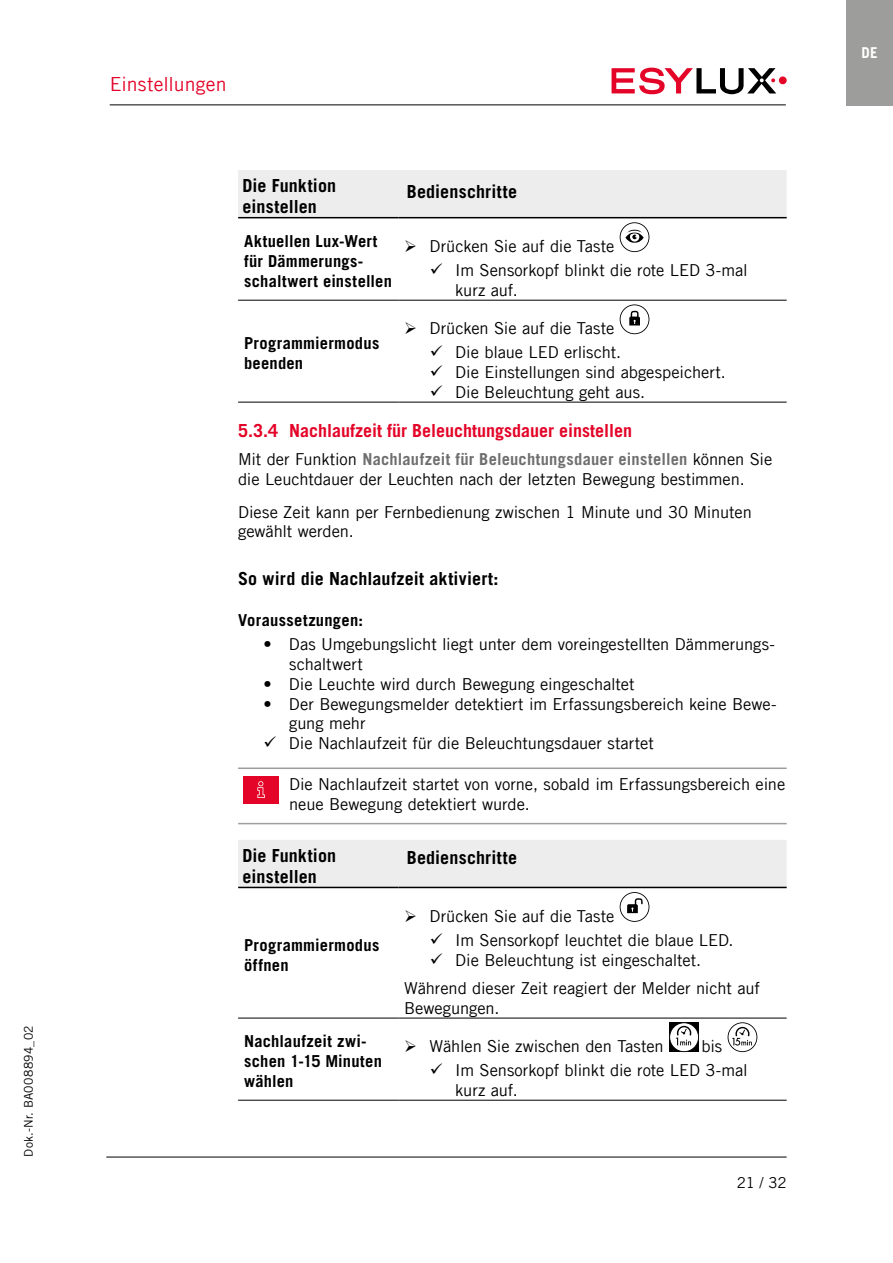
<style>
.page{position:relative;width:893px;height:1263px;background:#fff}
.page>*{position:absolute;margin:0;border:0;box-sizing:border-box;transform-origin:0 0}
.t1{font:19.5px "Trade Gothic LT Com";letter-spacing:.005em;color:#e40428}
.t2{font:700 18px/21.6px "Trade Gothic LT Com";letter-spacing:.01em;color:#000}
.t3{font:700 18px "Trade Gothic LT Com";color:#e40428}
.t4{font:16.5px/19.8px "Trade Gothic LT Com";letter-spacing:-.005em;color:#000}
.t5{font:700 16.5px/19.8px "Trade Gothic LT Com";letter-spacing:.015em;color:#000}
.t6{font:15px "Trade Gothic LT Com";color:#000}
.t7{font:700 15px "Trade Gothic LT Com";color:#fff}
.t8{font:12px "Trade Gothic LT Com";letter-spacing:.015em;color:#000}
.s1{font-weight:700;color:#706f6f}
</style>
<div class="page">
<hr style="left:106px;top:1157px;width:681px;height:1px;background:#000">
<div style="left:779px;top:76px;width:8px;height:8px;background:#e40428;border-radius:50%"></div>
<svg style="left:612px;top:68px;width:164px;height:26px"></svg>
<hr style="left:110px;top:104px;width:676px;height:1px;background:#000">
<div style="left:846px;top:0;width:47px;height:105px;background:#9d9d9c"></div>
<hr style="left:238px;top:767px;width:549px;height:2px;background:#9d9d9c">
<hr style="left:238px;top:823px;width:549px;height:1px;background:#9d9d9c">
<hr style="left:238px;top:300px;width:160px;height:1px;background:#000">
<hr style="left:398px;top:300px;width:389px;height:1px;background:#000">
<hr style="left:238px;top:402px;width:160px;height:1px;background:#000">
<hr style="left:398px;top:402px;width:389px;height:1px;background:#000">
<svg style="left:620px;top:304px;width:29px;height:30px"></svg>
<hr style="left:238px;top:1018px;width:160px;height:1px;background:#000">
<hr style="left:398px;top:1018px;width:389px;height:1px;background:#000">
<hr style="left:238px;top:1100px;width:160px;height:1px;background:#000">
<hr style="left:398px;top:1100px;width:389px;height:1px;background:#000">
<svg style="left:669px;top:1022px;width:30px;height:30px"></svg>
<svg style="left:728px;top:1022px;width:29px;height:30px"></svg>
<div style="left:243px;top:776px;width:36px;height:27px;background:#e40428"></div>
<svg style="left:257px;top:781px;width:8px;height:17px"></svg>
<svg style="left:238px;top:170px;width:549px;height:82px"></svg>
<svg style="left:238px;top:840px;width:549px;height:82px"></svg>
<p class="t8" style="left:21px;top:1157px;width:133px;rotate:-90deg">Dok.-Nr. BA008894_02</p>
<p class="t1" style="left:110px;top:72px;width:118px">Einstellungen</p>
<p class="t2" style="left:242px;top:174px;width:95px">Die Funktion einstellen</p>
<p class="t2" style="left:407px;top:181px;width:112px">Bedienschritte</p>
<p class="t5" style="left:244px;top:231px;width:149px">Aktuellen Lux-Wert für Dämmerungs&shy;schaltwert einstellen</p>
<p class="t4" style="left:455px;top:234px;width:294px;line-height:24px;text-indent:-26px">Drücken Sie auf die Taste<br>Im Sensorkopf blinkt die rote LED 3-mal</p>
<p class="t4" style="left:455px;top:280px;width:64px">kurz auf.</p>
<p class="t4" style="left:455px;top:316px;width:167px;line-height:24px;text-indent:-26px">Drücken Sie auf die Taste<br>Die blaue LED erlischt.</p>
<p class="t4" style="left:455px;top:362px;width:272px">Die Einstellungen sind abgespeichert.<br>Die Beleuchtung geht aus.</p>
<p class="t3" style="left:238px;top:419px;width:396px">5.3.4 Nachlaufzeit für Beleuchtungsdauer einstellen</p>
<p class="t4" style="left:238px;top:449px;width:536px">Mit der Funktion <span class="s1">Nachlaufzeit für Beleuchtungsdauer einstellen</span> können Sie die Leuchtdauer der Leuchten nach der letzten Bewegung bestimmen.</p>
<p class="t4" style="left:238px;top:501px;width:515px">Diese Zeit kann per Fernbedienung zwischen 1 Minute und 30 Minuten gewählt werden.</p>
<p class="t2" style="left:238px;top:568px;width:262px">So wird die Nachlaufzeit aktiviert:</p>
<p class="t5" style="left:238px;top:610px;width:126px">Voraussetzungen:</p>
<p class="t4" style="left:289px;top:634px;width:487px;text-indent:-26px">• Das Umgebungslicht liegt unter dem voreingestellten Dämmerungs&shy;schaltwert</p>
<p class="t4" style="left:264px;top:674px;width:372px">• Die Leuchte wird durch Bewegung eingeschaltet</p>
<p class="t4" style="left:289px;top:694px;width:489px;text-indent:-25px">• Der Bewegungsmelder detektiert im Erfassungsbereich keine Bewe&shy;gung mehr<br>Die Nachlaufzeit für die Beleuchtungsdauer startet</p>
<p class="t4" style="left:289px;top:774px;width:498px">Die Nachlaufzeit startet von vorne, sobald im Erfassungsbereich eine neue Bewegung detektiert wurde.</p>
<p class="t2" style="left:242px;top:844px;width:95px">Die Funktion einstellen</p>
<p class="t2" style="left:407px;top:847px;width:112px">Bedienschritte</p>
<p class="t5" style="left:244px;top:333px;width:137px">Programmiermodus beenden</p>
<p class="t5" style="left:244px;top:935px;width:137px">Programmiermodus öffnen</p>
<p class="t4" style="left:455px;top:904px;width:280px;line-height:24px;text-indent:-26px">Drücken Sie auf die Taste<br>Im Sensorkopf leuchtet die blaue LED.</p>
<p class="t4" style="left:404px;top:945px;width:357px;line-height:28.3px;text-align:center">Die Beleuchtung ist eingeschaltet.<br>Während dieser Zeit reagiert der Melder nicht auf</p>
<p class="t4" style="left:404px;top:998px;width:97px">Bewegungen.</p>
<p class="t5" style="left:244px;top:1031px;width:139px">Nachlaufzeit zwi&shy;schen 1-15 Minuten wählen</p>
<p class="t4" style="left:430px;top:1036px;width:236px">Wählen Sie zwischen den Tasten</p>
<p class="t4" style="left:455px;top:1034px;width:294px;line-height:24px;text-indent:246px">bis<br>Im Sensorkopf blinkt die rote LED 3-mal</p>
<p class="t4" style="left:455px;top:1080px;width:64px">kurz auf.</p>
<p class="t6" style="left:737px;top:1174px;width:51px">21 / 32</p>
<p class="t7" style="left:862px;top:43px;width:17px">DE</p>
</div>
